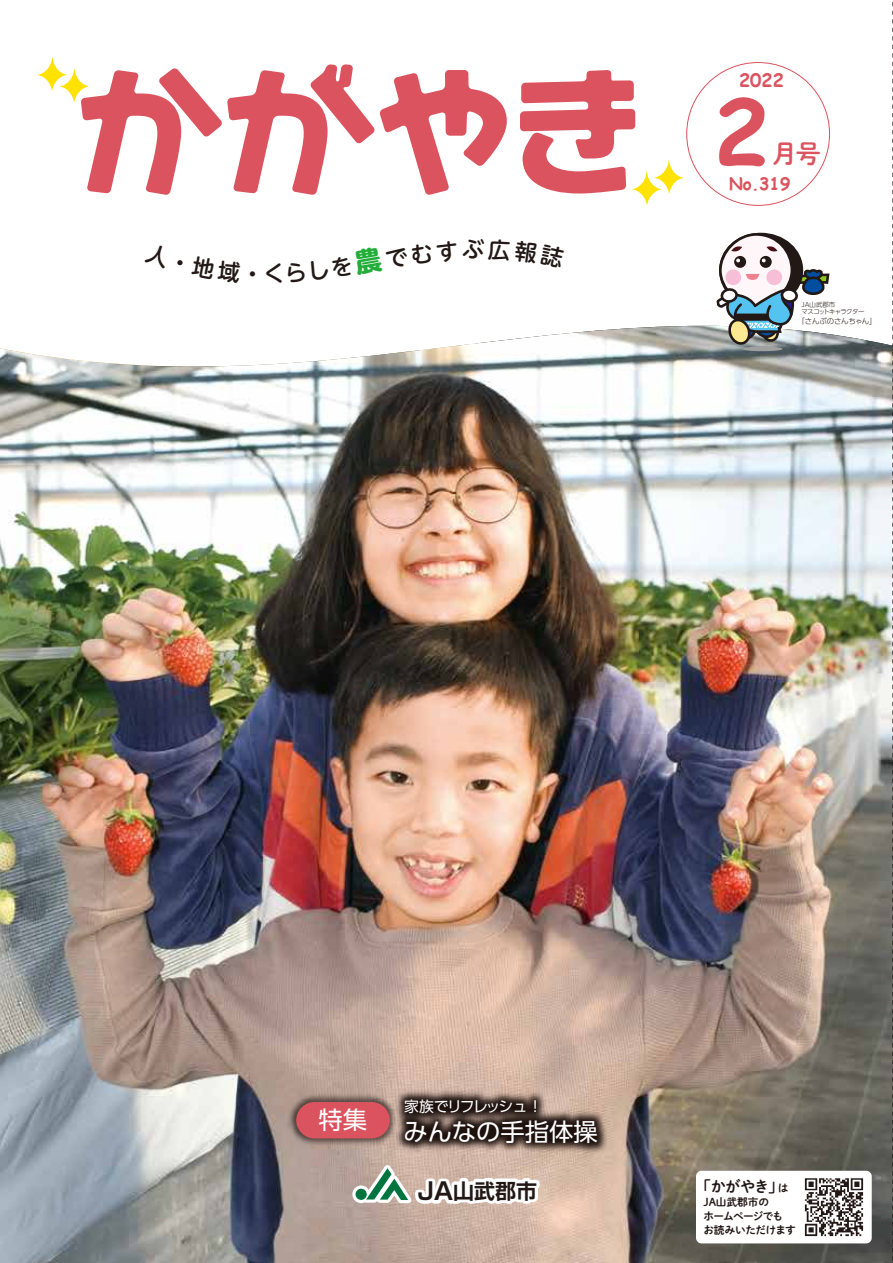
<style>
.page{position:relative;width:893px;height:1263px;background:#fff}
.page>*{position:absolute;margin:0;border:0;box-sizing:border-box;transform-origin:0 0}
.t1{font:24.3px "UD Shin Go Pro";color:#fff}
.t2{font:700 20.7px "Shin Go Pro De";color:#221815}
.t3{font:700 18.45px "Comic Sans MS";color:#db535e}
.t4{font:700 16.95px "Comic Sans MS";color:#db535e}
.t5{font:14.85px "UD Shin Go Pro";letter-spacing:-.1em;color:#fff}
.t6{font:14.85px "P Shuei NM Go Std B";color:#221815}
.t7{font:10.65px/13.8px "P Shuei NM Go Std B";letter-spacing:-.055em;color:#221815}
.t8{font:300 7.5px "UD Shin Go Pro";letter-spacing:-.03em;color:#221815}
.t9{font:300 6.45px/7.5px "UD Shin Go Pro";letter-spacing:-.08em;color:#221815}
.s1{font-size:23.7px}
</style>
<div class="page">
<img style="left:0;top:326px;width:892px;height:937px">
<div style="left:698px;top:1172px;width:172px;height:69px;background:#fff;border-radius:4px"></div>
<div style="left:696px;top:1171px;width:176px;height:72px;border:4px solid #fff;border-radius:4px"></div>
<svg style="left:37px;top:56px;width:470px;height:139px"></svg>
<svg style="left:520px;top:70px;width:164px;height:136px"></svg>
<img style="left:799px;top:1171px;width:71px;height:71px">
<svg style="left:357px;top:1209px;width:186px;height:20px;background:#c7ada1"></svg>
<img style="left:342px;top:1056px;width:318px;height:153px">
<img style="left:342px;top:1037px;width:259px;height:139px">
<img style="left:240px;top:1046px;width:207px;height:150px">
<div style="left:296px;top:1102px;width:94px;height:36px;background:#db535e;border-radius:18px"></div>
<div style="left:720px;top:234px;width:82px;height:73px;background:#221815;border-radius:50%"></div>
<div style="left:720px;top:234px;width:72px;height:72px;background:#fef6f9;border-radius:50%"></div>
<div style="left:719px;top:233px;width:74px;height:74px;border:3px solid #221815;border-radius:50%"></div>
<svg style="left:731px;top:246px;width:11px;height:6px"></svg>
<svg style="left:766px;top:246px;width:11px;height:6px"></svg>
<svg style="left:761px;top:257px;width:9px;height:10px"></svg>
<div style="left:760px;top:256px;width:12px;height:12px;border:3px solid #221815;border-radius:50%"></div>
<div style="left:735px;top:257px;width:10px;height:10px;background:#221815;border-radius:50%"></div>
<div style="left:734px;top:256px;width:12px;height:12px;border:3px solid #221815;border-radius:50%"></div>
<svg style="left:736px;top:259px;width:4px;height:3px"></svg>
<hr style="left:743px;top:347px;width:39px;height:4px;background:#9fa0a0;border-radius:50%">
<svg style="left:715px;top:268px;width:116px;height:80px"></svg>
<svg style="left:892px;top:2px;width:1px;height:1261px"></svg>
<h3 class="t3" style="left:739px;top:67px;width:46px">2022</h3>
<h3 class="t4" style="left:729px;top:171px;width:63px">No.319</h3>
<p class="t9" style="left:801px;top:300px;width:65px">JA山武郡市<br>マスコットキャラクター</p>
<p class="t8" style="left:797px;top:315px;width:81px">「さんぶのさんちゃん「</p>
<h1 class="t1" style="left:319px;top:1100px;width:50px">特集</h1>
<h3 class="t5" style="left:404px;top:1095px;width:140px">家族でリフレッシュ！</h3>
<h1 class="t1" style="left:403px;top:1112px;width:196px">みんなの手指体操</h1>
<h2 class="t2" style="left:417px;top:1174px;width:121px"><span class="s1">JA</span>山武郡市</h2>
<h3 class="t6" style="left:696px;top:1176px;width:88px">「かがやき」</h3>
<p class="t7" style="left:701px;top:1195px;width:96px">ＪＡ山武郡市の<br>ホームページでも<br>お読みいただけます</p>
<p class="t7" style="left:778px;top:1181px;width:12px">は</p>
</div>
